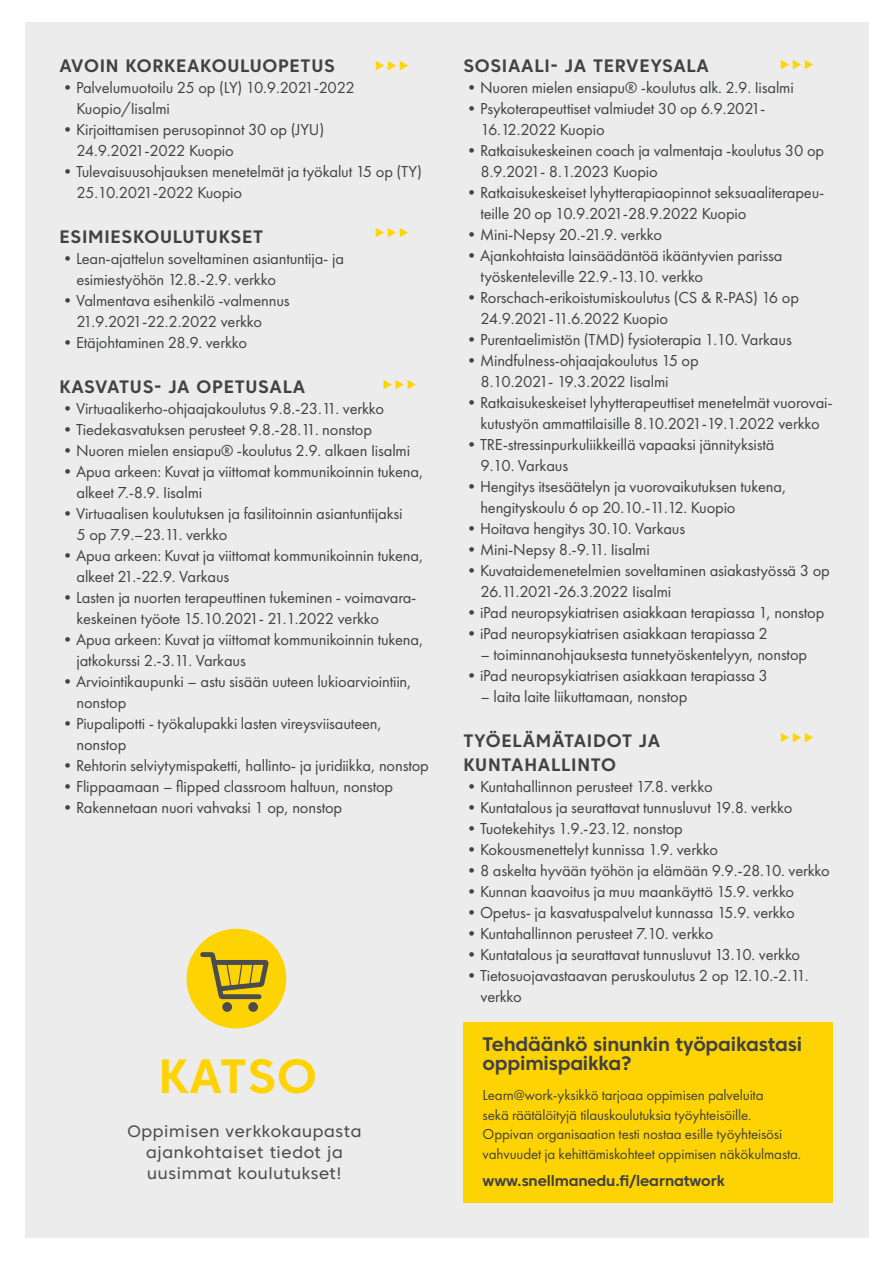
<style>
.page{position:relative;width:893px;height:1263px;background:#fff}
.page>*{position:absolute;margin:0;border:0;box-sizing:border-box;transform-origin:0 0}
.välitosake{font:700 48px "Core Sans C 65";letter-spacing:.015em;color:#fed304}
.leipis{font:700 19.5px/19.5px "Core Sans C 65";letter-spacing:-.01em;color:#414243}
.välitosake-2{font:700 18px "Core Sans C 65";letter-spacing:.04em;color:#414243}
.leipis-2{font:16.5px/21px "Futura PT";letter-spacing:-.01em;color:#414243}
.välitosake-3{font:16.5px/21px "Core Sans C 45";letter-spacing:.04em;color:#4b4c4d;text-align:center}
.leipis-3{font:15px/19.5px "Futura PT";letter-spacing:-.01em;color:#414243}
.leipis-4{font:700 15px "Core Sans C 65";letter-spacing:-.01em;color:#414243}
</style>
<div class="page">
<div style="left:26px;top:22px;width:842px;height:1215px;background:#ececec"></div>
<div style="left:187px;top:929px;width:99px;height:99px;background:#fed304;border-radius:50%"></div>
<div style="left:248px;top:1002px;width:10px;height:10px;background:#4b4c4d;border-radius:50%"></div>
<div style="left:222px;top:1002px;width:10px;height:10px;background:#4b4c4d;border-radius:50%"></div>
<svg style="left:200px;top:952px;width:69px;height:47px"></svg>
<div style="left:463px;top:1022px;width:370px;height:181px;background:#fed304"></div>
<p class="välitosake-2" style="left:60px;top:55px;width:277px">AVOIN KORKEAKOULUOPETUS</p>
<p class="leipis-2" style="left:60px;top:77px;width:297px">•Palvelumuotoilu 25 op (LY) 10.9.2021-2022</p>
<p class="leipis-2" style="left:77px;top:98px;width:95px">Kuopio/Iisalmi</p>
<p class="leipis-2" style="left:60px;top:119px;width:266px">•Kirjoittamisen perusopinnot 30 op (JYU)</p>
<p class="leipis-2" style="left:77px;top:140px;width:159px">24.9.2021-2022 Kuopio</p>
<p class="leipis-2" style="left:77px;top:161px;width:347px;text-indent:-17px">•Tulevaisuusohjauksen menetelmät ja työkalut 15 op (TY)<br>25.10.2021-2022 Kuopio</p>
<p class="välitosake-2" style="left:60px;top:226px;width:205px">ESIMIESKOULUTUKSET</p>
<p class="leipis-2" style="left:77px;top:248px;width:269px;text-indent:-17px">•Lean-ajattelun soveltaminen asiantuntija- ja esimiestyöhön 12.8.-2.9. verkko</p>
<p class="leipis-2" style="left:77px;top:290px;width:215px;text-indent:-17px">•Valmentava esihenkilö -valmennus<br>21.9.2021-22.2.2022 verkko</p>
<p class="leipis-2" style="left:60px;top:332px;width:189px">•Etäjohtaminen 28.9. verkko</p>
<p class="välitosake-2" style="left:60px;top:376px;width:247px">KASVATUS- JA OPETUSALA</p>
<p class="leipis-2" style="left:60px;top:398px;width:326px">•Virtuaalikerho-ohjaajakoulutus 9.8.-23.11. verkko</p>
<p class="leipis-2" style="left:60px;top:419px;width:314px">•Tiedekasvatuksen perusteet 9.8.-28.11. nonstop</p>
<p class="leipis-2" style="left:60px;top:440px;width:352px">•Nuoren mielen ensiapu® -koulutus 2.9. alkaen Iisalmi</p>
<p class="leipis-2" style="left:77px;top:461px;width:349px;text-indent:-17px">•Apua arkeen: Kuvat ja viittomat kommunikoinnin tukena, alkeet 7.-8.9. Iisalmi</p>
<p class="leipis-2" style="left:77px;top:503px;width:328px;text-indent:-17px">•Virtuaalisen koulutuksen ja fasilitoinnin asiantuntijaksi<br>5 op 7.9.–23.11. verkko</p>
<p class="leipis-2" style="left:77px;top:545px;width:349px;text-indent:-17px">•Apua arkeen: Kuvat ja viittomat kommunikoinnin tukena, alkeet 21.-22.9. Varkaus</p>
<p class="leipis-2" style="left:77px;top:587px;width:341px;text-indent:-17px">•Lasten ja nuorten terapeuttinen tukeminen - voimavara&shy;keskeinen työote 15.10.2021- 21.1.2022 verkko</p>
<p class="leipis-2" style="left:77px;top:629px;width:349px;text-indent:-17px">•Apua arkeen: Kuvat ja viittomat kommunikoinnin tukena, jatkokurssi 2.-3.11. Varkaus</p>
<p class="leipis-2" style="left:77px;top:671px;width:337px;text-indent:-17px">•Arviointikaupunki – astu sisään uuteen lukioarviointiin, nonstop</p>
<p class="leipis-2" style="left:77px;top:713px;width:307px;text-indent:-17px">•Piupalipotti - työkalupakki lasten vireysviisauteen, nonstop</p>
<p class="leipis-2" style="left:60px;top:755px;width:371px">•Rehtorin selviytymispaketti, hallinto- ja juridiikka, nonstop</p>
<p class="leipis-2" style="left:60px;top:776px;width:335px">•Flippaamaan – flipped classroom haltuun, nonstop</p>
<p class="leipis-2" style="left:60px;top:797px;width:284px">•Rakennetaan nuori vahvaksi 1 op, nonstop</p>
<p class="välitosake" style="left:158px;top:1046px;width:160px">KATSO</p>
<p class="välitosake-3" style="left:127px;top:1120px;width:235px">Oppimisen verkkokaupasta ajankohtaiset tiedot ja uusimmat koulutukset!</p>
<p class="välitosake-2" style="left:463px;top:55px;width:247px">SOSIAALI- JA TERVEYSALA</p>
<p class="leipis-2" style="left:463px;top:77px;width:332px">•Nuoren mielen ensiapu® -koulutus alk. 2.9. Iisalmi</p>
<p class="leipis-2" style="left:480px;top:98px;width:287px;text-indent:-17px">•Psykoterapeuttiset valmiudet 30 op 6.9.2021-<br>16.12.2022 Kuopio</p>
<p class="leipis-2" style="left:480px;top:140px;width:345px;text-indent:-17px">•Ratkaisukeskeinen coach ja valmentaja -koulutus 30 op<br>8.9.2021- 8.1.2023 Kuopio</p>
<p class="leipis-2" style="left:480px;top:182px;width:345px;text-indent:-17px">•Ratkaisukeskeiset lyhytterapiaopinnot seksuaaliterapeu&shy;teille 20 op 10.9.2021-28.9.2022 Kuopio</p>
<p class="leipis-2" style="left:463px;top:224px;width:200px">•Mini-Nepsy 20.-21.9. verkko</p>
<p class="leipis-2" style="left:480px;top:245px;width:303px;text-indent:-17px">•Ajankohtaista lainsäädäntöä ikääntyvien parissa työskenteleville 22.9.-13.10. verkko</p>
<p class="leipis-2" style="left:480px;top:287px;width:320px;text-indent:-17px">•Rorschach-erikoistumiskoulutus (CS &amp; R-PAS) 16 op<br>24.9.2021-11.6.2022 Kuopio</p>
<p class="leipis-2" style="left:463px;top:329px;width:330px">•Purentaelimistön (TMD) fysioterapia 1.10. Varkaus</p>
<p class="leipis-2" style="left:480px;top:350px;width:220px;text-indent:-17px">•Mindfulness-ohjaajakoulutus 15 op<br>8.10.2021- 19.3.2022 Iisalmi</p>
<p class="leipis-2" style="left:463px;top:392px;width:371px;text-align:center">•Ratkaisukeskeiset lyhytterapeuttiset menetelmät vuorovai&shy;kutustyön ammattilaisille 8.10.2021-19.1.2022 verkko</p>
<p class="leipis-2" style="left:480px;top:434px;width:295px;text-indent:-17px">•TRE-stressinpurkuliikkeillä vapaaksi jännityksistä<br>9.10. Varkaus</p>
<p class="leipis-2" style="left:480px;top:476px;width:307px;text-indent:-17px">•Hengitys itsesäätelyn ja vuorovaikutuksen tukena, hengityskoulu 6 op 20.10.-11.12. Kuopio</p>
<p class="leipis-2" style="left:463px;top:518px;width:223px">•Hoitava hengitys 30.10. Varkaus</p>
<p class="leipis-2" style="left:463px;top:539px;width:188px">•Mini-Nepsy 8.-9.11. Iisalmi</p>
<p class="leipis-2" style="left:480px;top:560px;width:351px;text-indent:-17px">•Kuvataidemenetelmien soveltaminen asiakastyössä 3 op<br>26.11.2021-26.3.2022 Iisalmi</p>
<p class="leipis-2" style="left:463px;top:602px;width:362px">•iPad neuropsykiatrisen asiakkaan terapiassa 1, nonstop</p>
<p class="leipis-2" style="left:463px;top:623px;width:306px">•iPad neuropsykiatrisen asiakkaan terapiassa 2</p>
<p class="leipis-2" style="left:480px;top:644px;width:328px">– toiminnanohjauksesta tunnetyöskentelyyn, nonstop</p>
<p class="leipis-2" style="left:463px;top:665px;width:306px">•iPad neuropsykiatrisen asiakkaan terapiassa 3</p>
<p class="leipis-2" style="left:480px;top:686px;width:208px">– laita laite liikuttamaan, nonstop</p>
<p class="välitosake-2" style="left:463px;top:730px;width:198px">TYÖELÄMÄTAIDOT JA</p>
<p class="välitosake-2" style="left:463px;top:754px;width:154px">KUNTAHALLINTO</p>
<p class="leipis-2" style="left:463px;top:776px;width:251px">•Kuntahallinnon perusteet 17.8. verkko</p>
<p class="leipis-2" style="left:463px;top:797px;width:330px">•Kuntatalous ja seurattavat tunnusluvut 19.8. verkko</p>
<p class="leipis-2" style="left:463px;top:818px;width:221px">•Tuotekehitys 1.9.-23.12. nonstop</p>
<p class="leipis-2" style="left:463px;top:839px;width:256px">•Kokousmenettelyt kunnissa 1.9. verkko</p>
<p class="leipis-2" style="left:463px;top:860px;width:368px">•8 askelta hyvään työhön ja elämään 9.9.-28.10. verkko</p>
<p class="leipis-2" style="left:463px;top:881px;width:332px">•Kunnan kaavoitus ja muu maankäyttö 15.9. verkko</p>
<p class="leipis-2" style="left:463px;top:902px;width:333px">•Opetus- ja kasvatuspalvelut kunnassa 15.9. verkko</p>
<p class="leipis-2" style="left:463px;top:923px;width:251px">•Kuntahallinnon perusteet 7.10. verkko</p>
<p class="leipis-2" style="left:463px;top:944px;width:338px">•Kuntatalous ja seurattavat tunnusluvut 13.10. verkko</p>
<p class="leipis-2" style="left:480px;top:965px;width:330px;text-indent:-17px">•Tietosuojavastaavan peruskoulutus 2 op 12.10.-2.11. verkko</p>
<p class="leipis" style="left:483px;top:1034px;width:321px">Tehdäänkö sinunkin työpaikastasi oppimispaikka?</p>
<p class="leipis-3" style="left:483px;top:1085px;width:320px">Learn@work-yksikkö tarjoaa oppimisen palveluita<br>sekä räätälöityjä tilauskoulutuksia työyhteisöille.<br>Oppivan organisaation testi nostaa esille työyhteisösi vahvuudet ja kehittämiskohteet oppimisen näkökulmasta.</p>
<p class="leipis-4" style="left:483px;top:1171px;width:244px">www.snellmanedu.fi/learnatwork</p>
</div>
